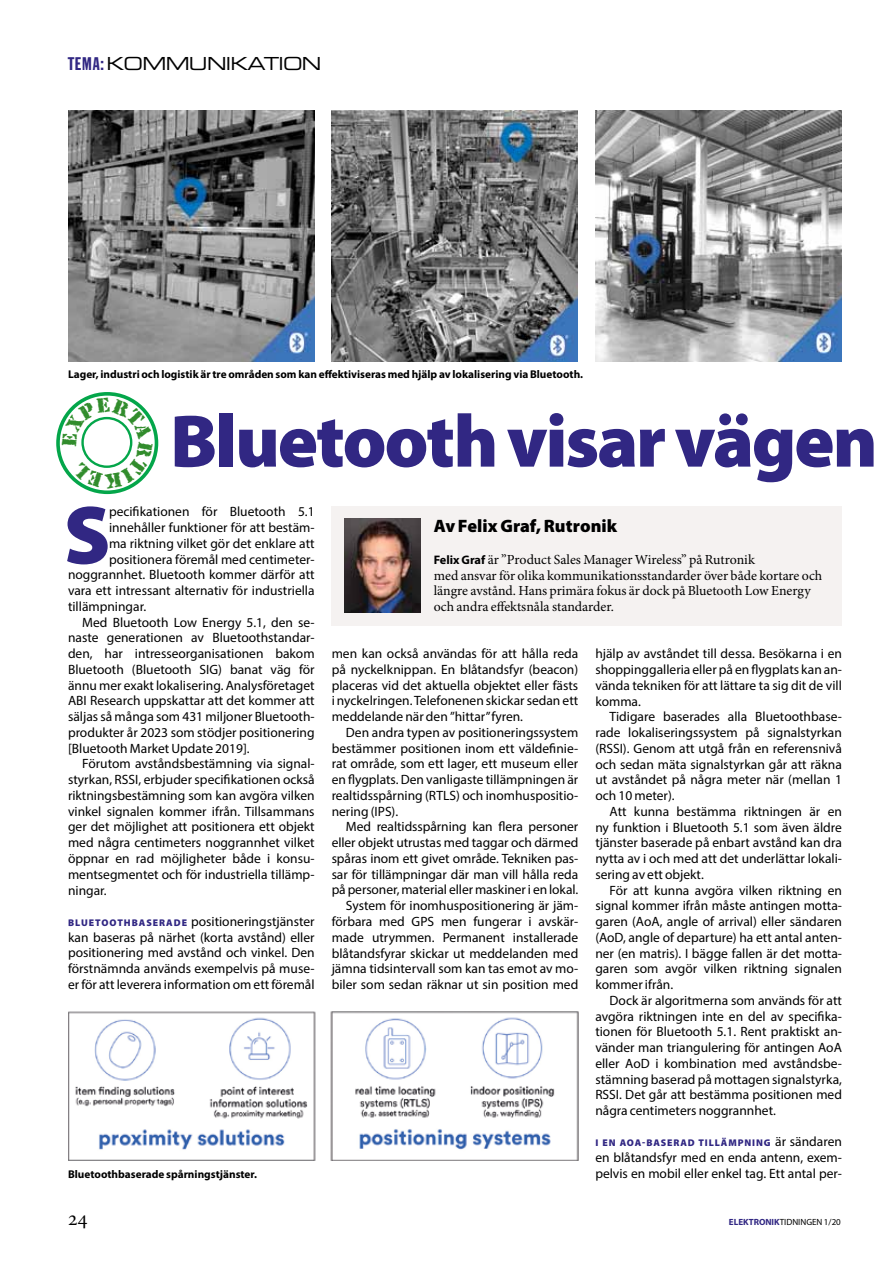
<style>
.page{position:relative;width:893px;height:1263px;background:#fff}
.page>*{position:absolute;margin:0;border:0;box-sizing:border-box;transform-origin:0 0}
.t1{font:900 83.55px "Myriad Pro";color:#312783}
.t2{font:900 75px "Myriad Pro";letter-spacing:-.03em;color:#312783}
.t3{font:900 18px "Myriad Pro";color:#000}
.t4{font:18px "Eurostile Extended Two";letter-spacing:-.04em;color:#000}
.t5{font:13.8px/15.8px "Minion Pro";letter-spacing:-.005em;color:#000}
.t6{font:13.5px/15.8px "Myriad Pro";color:#000;text-align:justify}
.t7{font:700 11.25px "Myriad Pro";color:#000}
.t8{font:900 9.75px "Myriad Pro";letter-spacing:.09em;color:#312783}
.t9{font:9px "Myriad Pro";color:#000}
.s1{font-family:"Franklin Gothic Extra Cond";color:#312783}
.s2{font-weight:900;font-size:9.75px;color:#312783}
.s3{font-family:"Myriad Pro";font-weight:700;font-size:12.3px}
.s4{font-weight:400;font-size:13.5px;color:#000}
.s5{font-weight:700;color:#312783}
</style>
<div class="page">
<img style="left:68px;top:1011px;width:510px;height:150px">
<div style="left:332px;top:506px;width:510px;height:119px;background:#f5f2f1"></div>
<img style="left:344px;top:519px;width:77px;height:93px">
<img style="left:68px;top:111px;width:247px;height:250px">
<img style="left:332px;top:111px;width:245px;height:250px">
<img style="left:595px;top:111px;width:247px;height:250px">
<svg style="left:56px;top:392px;width:102px;height:102px"></svg>
<h3 class="t4" style="left:68px;top:51px;width:255px"><span class="s1">TEMA:</span> KOMMUNIKATION</h3>
<p class="t7" style="left:68px;top:367px;width:517px">Lager, industri och logistik är tre områden som kan effektiviseras med hjälp av lokalisering via Bluetooth.</p>
<h2 class="t2" style="left:170px;top:399px;width:709px">BLUETOOTH VISAR VÄGEN</h2>
<h1 class="t1" style="left:64px;top:488px;width:48px">S</h1>
<p class="t6" style="left:109px;top:504px;width:207px">pecifikationen för Bluetooth 5.1</p>
<p class="t6" style="left:109px;top:519px;width:207px">innehåller funktioner för att bestäm-</p>
<p class="t6" style="left:109px;top:535px;width:207px">ma riktning vilket gör det enklare att</p>
<p class="t6" style="left:109px;top:551px;width:207px">positionera föremål med centimeter-</p>
<p class="t6" style="left:68px;top:567px;width:248px">noggrannhet. Bluetooth kommer därför att</p>
<p class="t6" style="left:68px;top:582px;width:248px">vara ett intressant alternativ för industriella</p>
<p class="t6" style="left:68px;top:598px;width:80px">tillämpningar.</p>
<p class="t6" style="left:82px;top:614px;width:234px">Med Bluetooth Low Energy 5.1, den se-</p>
<p class="t6" style="left:68px;top:630px;width:248px">naste generationen av Bluetoothstandar-</p>
<p class="t6" style="left:68px;top:645px;width:248px">den, har intresseorganisationen bakom</p>
<p class="t6" style="left:68px;top:661px;width:248px">Bluetooth (Bluetooth SIG) banat väg för</p>
<p class="t6" style="left:68px;top:677px;width:248px">ännu mer exakt lokalisering. Analysföretaget</p>
<p class="t6" style="left:68px;top:693px;width:248px">ABI Research uppskattar att det kommer att</p>
<p class="t6" style="left:68px;top:708px;width:248px">säljas så många som 431 miljoner Bluetooth-</p>
<p class="t6" style="left:68px;top:724px;width:248px">produkter år 2023 som stödjer positionering</p>
<p class="t6" style="left:68px;top:740px;width:183px">[Bluetooth Market Update 2019].</p>
<p class="t6" style="left:82px;top:756px;width:234px">Förutom avståndsbestämning via signal-</p>
<p class="t6" style="left:68px;top:772px;width:248px">styrkan, RSSI, erbjuder specifikationen också</p>
<p class="t6" style="left:68px;top:787px;width:248px">riktningsbestämning som kan avgöra vilken</p>
<p class="t6" style="left:68px;top:803px;width:248px">vinkel signalen kommer ifrån. Tillsammans</p>
<p class="t6" style="left:68px;top:819px;width:248px">ger det möjlighet att positionera ett objekt</p>
<p class="t6" style="left:68px;top:835px;width:248px">med några centimeters noggrannhet vilket</p>
<p class="t6" style="left:68px;top:850px;width:248px">öppnar en rad möjligheter både i konsu-</p>
<p class="t6" style="left:68px;top:866px;width:248px">mentsegmentet och för industriella tillämp-</p>
<p class="t6" style="left:68px;top:882px;width:40px">ningar.</p>
<p class="t6" style="left:68px;top:913px;width:248px"><span class="s2">BLUETOOTHB AS ERADE</span> positioneringstjänster kan baseras på närhet (korta avstånd) eller positionering med avstånd och vinkel. Den förstnämnda används exempelvis på muse&shy;er för att leverera information om ett föremål</p>
<p class="t7" style="left:68px;top:1167px;width:190px">Bluetoothbaserade spårningstjänster.</p>
<h3 class="t3" style="left:434px;top:516px;width:185px">AV FELIX GRAF, RUTRONIK</h3>
<p class="t5" style="left:434px;top:552px;width:390px"><span class="s3">Felix Graf</span> är ”Product Sales Manager Wireless” på Rutronik<br>med ansvar för olika kommunikationsstandarder över både kortare och längre avstånd. Hans primära fokus är dock på Bluetooth Low Energy och andra effektsnåla standarder.</p>
<p class="t6" style="left:332px;top:645px;width:248px">men kan också användas för att hålla reda på nyckelknippan. En blåtandsfyr (beacon) placeras vid det aktuella objektet eller fästs i nyckelringen. Telefonenen skickar sedan ett meddelande när den ”hittar” fyren.</p>
<p class="t6" style="left:332px;top:724px;width:248px;text-indent:14px">Den andra typen av positioneringssystem bestämmer positionen inom ett väldefinie&shy;rat område, som ett lager, ett museum eller en flygplats. Den vanligaste tillämpningen är realtidsspårning (RTLS) och inomhuspositio&shy;nering (IPS).</p>
<p class="t6" style="left:332px;top:819px;width:248px;text-align:right">Med realtidsspårning kan flera personer eller objekt utrustas med taggar och därmed spåras inom ett givet område. Tekniken pas&shy;sar för tillämpningar där man vill hålla reda på personer, material eller maskiner i en lokal.<br>System för inomhuspositionering är jäm&shy;förbara med GPS men fungerar i avskär&shy;made utrymmen. Permanent installerade blåtandsfyrar skickar ut meddelanden med jämna tidsintervall som kan tas emot av mo&shy;biler som sedan räknar ut sin position med</p>
<p class="t6" style="left:595px;top:646px;width:248px">hjälp av avståndet till dessa. Besökarna i en shoppinggalleria eller på en flygplats kan an&shy;vända tekniken för att lättare ta sig dit de vill komma.</p>
<p class="t6" style="left:595px;top:709px;width:248px;text-indent:14px">Tidigare baserades alla Bluetoothbase&shy;rade lokaliseringssystem på signalstyrkan (RSSI). Genom att utgå från en referensnivå och sedan mäta signalstyrkan går att räkna ut avståndet på några meter när (mellan 1 och 10 meter).</p>
<p class="t6" style="left:595px;top:803px;width:248px;text-indent:14px">Att kunna bestämma riktningen är en ny funktion i Bluetooth 5.1 som även äldre tjänster baserade på enbart avstånd kan dra nytta av i och med att det underlättar lokali&shy;sering av ett objekt.</p>
<p class="t6" style="left:595px;top:882px;width:248px;text-indent:14px">För att kunna avgöra vilken riktning en signal kommer ifrån måste antingen motta&shy;garen (AoA, angle of arrival) eller sändaren (AoD, angle of departure) ha ett antal anten&shy;ner (en matris). I bägge fallen är det motta&shy;garen som avgör vilken riktning signalen kommer ifrån.</p>
<p class="t6" style="left:595px;top:992px;width:248px;text-indent:14px">Dock är algoritmerna som används för att avgöra riktningen inte en del av specifika&shy;tionen för Bluetooth 5.1. Rent praktiskt an&shy;vänder man triangulering för antingen AoA eller AoD i kombination med avståndsbe&shy;stämning baserad på mottagen signalstyrka, RSSI. Det går att bestämma positionen med några centimeters noggrannhet.</p>
<p class="t8" style="left:595px;top:1137px;width:248px">I EN AOA-BASERAD TILLÄMPNING <span class="s4">är sändaren</span></p>
<p class="t6" style="left:595px;top:1149px;width:248px">en blåtandsfyr med en enda antenn, exem&shy;pelvis en mobil eller enkel tag. Ett antal per-</p>
<p class="t9" style="left:729px;top:1216px;width:113px"><span class="s5">ELEKTRONIK</span>TIDNINGEN 1/20</p>
</div>
